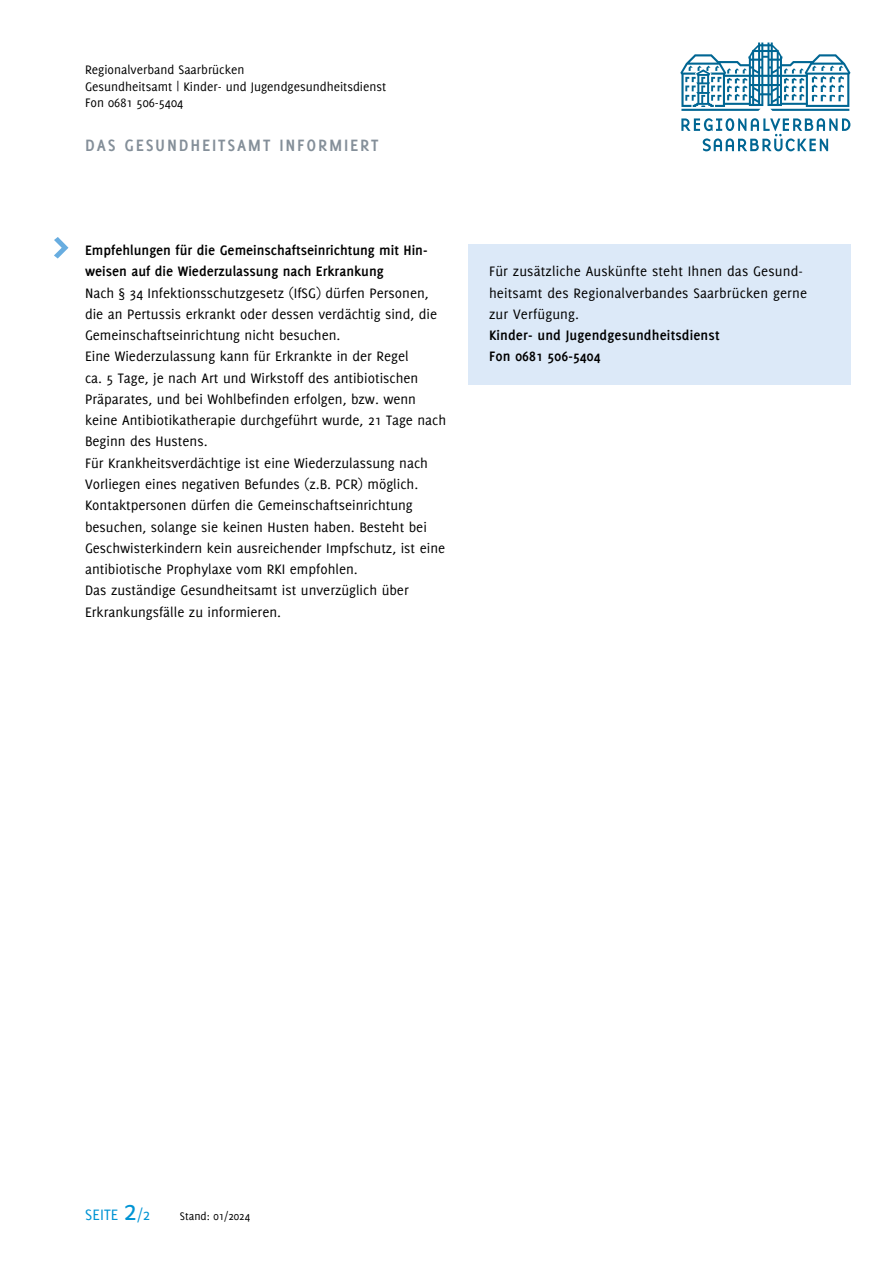
<style>
.page{position:relative;width:893px;height:1263px;background:#fff}
.page>*{position:absolute;margin:0;border:0;box-sizing:border-box;transform-origin:0 0}
.t1{font:700 54px "Delicious";color:#68ade0}
.t2{font:700 18px "Delicious";letter-spacing:.1em;color:#848f99}
.t3{font:16.5px "Delicious";letter-spacing:.01em;color:#0094d4}
.t4{font:15px/21.3px "Delicious";color:#000}
.t5{font:700 15px/21.3px "Delicious";color:#000}
.t6{font:13.5px/16.5px "Delicious";color:#000}
.t7{font:12px "Delicious";color:#000}
.s1{font-size:30px}
</style>
<div class="page">
<svg style="left:680px;top:43px;width:170px;height:68px"></svg>
<svg style="left:681px;top:118px;width:169px;height:33px"></svg>
<div style="left:468px;top:244px;width:382px;height:140px;background:#dce9f8"></div>
<p class="t6" style="left:85px;top:61px;width:303px">Regionalverband Saarbrücken<br>Gesundheitsamt | Kinder- und Jugendgesundheitsdienst<br>Fon 0681 506-5404</p>
<p class="t2" style="left:85px;top:135px;width:295px">DAS GESUNDHEITSAMT INFORMIERT</p>
<h1 class="t1" style="left:53px;top:213px;width:18px">&gt;</h1>
<p class="t5" style="left:85px;top:239px;width:344px">Empfehlungen für die Gemeinschaftseinrichtung mit Hin&shy;weisen auf die Wiederzulassung nach Erkrankung</p>
<p class="t4" style="left:85px;top:282px;width:363px">Nach § 34 Infektionsschutzgesetz (IfSG) dürfen Personen, die an Pertussis erkrankt oder dessen verdächtig sind, die Gemeinschaftseinrichtung nicht besuchen.<br>Eine Wiederzulassung kann für Erkrankte in der Regel<br>ca. 5 Tage, je nach Art und Wirkstoff des antibiotischen Präparates, und bei Wohlbefinden erfolgen, bzw. wenn keine Antibiotikatherapie durchgeführt wurde, 21 Tage nach Beginn des Hustens.<br>Für Krankheitsverdächtige ist eine Wiederzulassung nach Vorliegen eines negativen Befundes (z.B. PCR) möglich.<br>Kontaktpersonen dürfen die Gemeinschaftseinrichtung besuchen, solange sie keinen Husten haben. Besteht bei Geschwisterkindern kein ausreichender Impfschutz, ist eine antibiotische Prophylaxe vom RKI empfohlen.<br>Das zuständige Gesundheitsamt ist unverzüglich über Erkrankungsfälle zu informieren.</p>
<p class="t4" style="left:489px;top:261px;width:320px">Für zusätzliche Auskünfte steht Ihnen das Gesund&shy;heitsamt des Regionalverbandes Saarbrücken gerne zur Verfügung.</p>
<p class="t5" style="left:489px;top:324px;width:232px">Kinder- und Jugendgesundheitsdienst<br>Fon 0681 506-5404</p>
<p class="t3" style="left:85px;top:1206px;width:67px">SEITE <span class="s1">2</span>/2</p>
<p class="t7" style="left:180px;top:1210px;width:72px">Stand: 01/2024</p>
</div>
